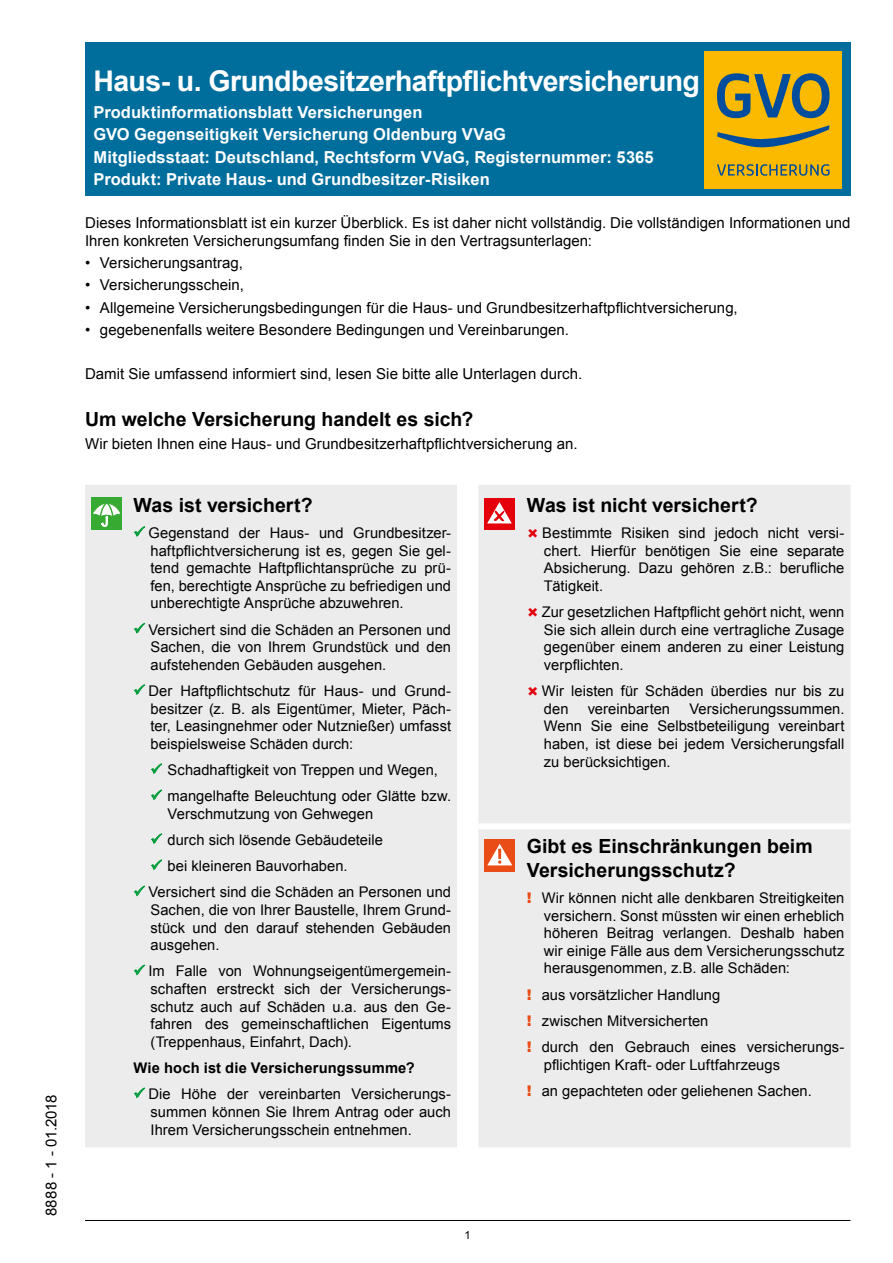
<style>
.page{position:relative;width:893px;height:1263px;background:#fff}
.page>*{position:absolute;margin:0;border:0;box-sizing:border-box;transform-origin:0 0}
.t1{font:700 28.5px "Arial";letter-spacing:-.02em;color:#fff}
.t2{font:700 19.5px/23.4px "Arial";color:#000}
.t3{font:700 16.5px/22.5px "Arial";letter-spacing:.005em;color:#fff}
.t4{font:15px/18px "Arial";letter-spacing:.005em;color:#000}
.t5{font:14.7px/17.7px "Arial";letter-spacing:.005em;color:#000;text-align:justify}
.t6{font:700 14.7px "Arial";letter-spacing:.01em;color:#000}
.t7{font:11.25px "Arial";color:#000}
.s1{color:#009c3b}
.s2{font-weight:900;color:#e94c16}
</style>
<div class="page">
<hr style="left:85px;top:1220px;width:765px;height:1px;background:#000">
<div style="left:85px;top:43px;width:765px;height:153px;background:#006e9d"></div>
<div style="left:705px;top:51px;width:137px;height:137px;background:#fbb900"></div>
<svg style="left:717px;top:125px;width:113px;height:23px"></svg>
<svg style="left:717px;top:73px;width:113px;height:45px"></svg>
<svg style="left:717px;top:164px;width:113px;height:12px"></svg>
<div style="left:85px;top:485px;width:765px;height:662px;background:#ececec"></div>
<div style="left:478px;top:823px;width:43px;height:6px;background:#fff"></div>
<div style="left:521px;top:823px;width:329px;height:6px;background:#fff"></div>
<div style="left:91px;top:498px;width:31px;height:32px;background:#37aa32"></div>
<svg style="left:93px;top:500px;width:28px;height:27px"></svg>
<svg style="left:134px;top:526px;width:11px;height:11px"></svg>
<svg style="left:134px;top:622px;width:11px;height:12px"></svg>
<svg style="left:134px;top:684px;width:11px;height:12px"></svg>
<svg style="left:151px;top:763px;width:11px;height:12px"></svg>
<svg style="left:151px;top:789px;width:11px;height:12px"></svg>
<svg style="left:151px;top:833px;width:11px;height:12px"></svg>
<svg style="left:151px;top:859px;width:11px;height:12px"></svg>
<svg style="left:134px;top:885px;width:11px;height:12px"></svg>
<svg style="left:134px;top:964px;width:11px;height:12px"></svg>
<svg style="left:134px;top:1087px;width:11px;height:12px"></svg>
<div style="left:484px;top:498px;width:31px;height:31px;background:#e3000b"></div>
<svg style="left:487px;top:502px;width:25px;height:21px"></svg>
<div style="left:484px;top:839px;width:31px;height:32px;background:#e94c16"></div>
<svg style="left:487px;top:844px;width:25px;height:21px"></svg>
<svg style="left:529px;top:528px;width:25px;height:11px"></svg>
<svg style="left:529px;top:608px;width:8px;height:8px"></svg>
<svg style="left:529px;top:687px;width:8px;height:8px"></svg>
<p class="t4" style="left:43px;top:1216px;width:123px;rotate:-90deg">8888 - 1 - 01.2018</p>
<h1 class="t1" style="left:94px;top:62px;width:608px">Haus- u. Grundbesitzerhaftpflichtversicherung</h1>
<p class="t3" style="left:94px;top:101px;width:562px">Produktinformationsblatt Versicherungen<br>GVO Gegenseitigkeit Versicherung Oldenburg VVaG<br>Mitgliedsstaat: Deutschland, Rechtsform VVaG, Registernummer: 5365<br>Produkt: Private Haus- und Grundbesitzer-Risiken</p>
<p class="t4" style="left:85px;top:214px;width:767px">Dieses Informationsblatt ist ein kurzer Überblick. Es ist daher nicht vollständig. Die vollständigen Informationen und<br>Ihren konkreten Versicherungsumfang finden Sie in den Vertragsunterlagen:</p>
<p class="t4" style="left:85px;top:254px;width:159px">• Versicherungsantrag,</p>
<p class="t4" style="left:85px;top:276px;width:160px">• Versicherungsschein,</p>
<p class="t4" style="left:85px;top:298px;width:654px">• Allgemeine Versicherungsbedingungen für die Haus- und Grundbesitzerhaftpflichtversicherung,</p>
<p class="t4" style="left:85px;top:321px;width:485px">• gegebenenfalls weitere Besondere Bedingungen und Vereinbarungen.</p>
<p class="t4" style="left:85px;top:365px;width:499px">Damit Sie umfassend informiert sind, lesen Sie bitte alle Unterlagen durch.</p>
<h2 class="t2" style="left:85px;top:408px;width:390px">Um welche Versicherung handelt es sich?</h2>
<p class="t4" style="left:85px;top:435px;width:494px">Wir bieten Ihnen eine Haus- und Grundbesitzerhaftpflichtversicherung an.</p>
<h2 class="t2" style="left:134px;top:494px;width:181px">Was ist versichert?</h2>
<p class="t5" style="left:151px;top:524px;width:302px;text-indent:-17px"><span class="s1">✓</span> Gegenstand der Haus- und Grundbesitzer&shy;haftpflichtversicherung ist es, gegen Sie gel&shy;tend gemachte Haftpflichtansprüche zu prü&shy;fen, berechtigte Ansprüche zu befriedigen und unberechtigte Ansprüche abzuwehren.</p>
<p class="t5" style="left:151px;top:621px;width:302px;text-indent:-17px"><span class="s1">✓</span> Versichert sind die Schäden an Personen und Sachen, die von Ihrem Grundstück und den aufstehenden Gebäuden ausgehen.</p>
<p class="t5" style="left:151px;top:682px;width:302px;text-indent:-17px"><span class="s1">✓</span> Der Haftpflichtschutz für Haus- und Grund&shy;besitzer (z. B. als Eigentümer, Mieter, Päch&shy;ter, Leasingnehmer oder Nutznießer) umfasst beispielsweise Schäden durch:</p>
<p class="t5" style="left:151px;top:761px;width:289px"><span class="s1">✓</span> Schadhaftigkeit von Treppen und Wegen,</p>
<p class="t5" style="left:168px;top:787px;width:285px;text-indent:-17px"><span class="s1">✓</span> mangelhafte Beleuchtung oder Glätte bzw.<br>Verschmutzung von Gehwegen</p>
<p class="t5" style="left:151px;top:831px;width:234px"><span class="s1">✓</span> durch sich lösende Gebäudeteile</p>
<p class="t5" style="left:151px;top:857px;width:198px"><span class="s1">✓</span> bei kleineren Bauvorhaben.</p>
<p class="t5" style="left:151px;top:883px;width:302px;text-indent:-17px"><span class="s1">✓</span> Versichert sind die Schäden an Personen und Sachen, die von Ihrer Baustelle, Ihrem Grund&shy;stück und den darauf stehenden Gebäuden ausgehen.</p>
<p class="t5" style="left:151px;top:962px;width:302px;text-indent:-17px"><span class="s1">✓</span> Im Falle von Wohnungseigentümergemein&shy;schaften erstreckt sich der Versicherungs&shy;schutz auch auf Schäden u.a. aus den Ge&shy;fahren des gemeinschaftlichen Eigentums (Treppenhaus, Einfahrt, Dach).</p>
<p class="t6" style="left:134px;top:1058px;width:283px">Wie hoch ist die Versicherungssumme?</p>
<p class="t5" style="left:151px;top:1085px;width:302px;text-indent:-17px"><span class="s1">✓</span> Die Höhe der vereinbarten Versicherungs&shy;summen können Sie Ihrem Antrag oder auch Ihrem Versicherungsschein entnehmen.</p>
<p class="t7" style="left:465px;top:1227px;width:8px">1</p>
<h2 class="t2" style="left:527px;top:494px;width:232px">Was ist nicht versichert?</h2>
<p class="t5" style="left:542px;top:524px;width:304px">Bestimmte Risiken sind jedoch nicht versi&shy;chert. Hierfür benötigen Sie eine separate Absicherung. Dazu gehören z.B.: berufliche Tätigkeit.</p>
<p class="t5" style="left:542px;top:603px;width:304px">Zur gesetzlichen Haftpflicht gehört nicht, wenn Sie sich allein durch eine vertragliche Zusage gegenüber einem anderen zu einer Leistung verpflichten.</p>
<p class="t5" style="left:542px;top:682px;width:304px">Wir leisten für Schäden überdies nur bis zu den</p>
<p class="t5" style="left:544px;top:700px;width:302px;text-indent:145px">Versicherungssummen.<br>Wenn Sie eine Selbstbeteiligung vereinbart haben, ist diese bei jedem Versicherungsfall zu berücksichtigen.</p>
<p class="t5" style="left:588px;top:700px;width:84px">vereinbarten</p>
<h2 class="t2" style="left:527px;top:835px;width:287px">Gibt es Einschränkungen beim<br>Versicherungsschutz?</h2>
<p class="t5" style="left:544px;top:889px;width:302px;text-indent:-17px"><span class="s2">!</span> Wir können nicht alle denkbaren Streitigkeiten versichern. Sonst müssten wir einen erheblich höheren Beitrag verlangen. Deshalb haben wir einige Fälle aus dem Versicherungsschutz herausgenommen, z.B. alle Schäden:</p>
<p class="t5" style="left:527px;top:981px;width:319px;line-height:26.1px;text-align:left"><span class="s2">!</span> aus vorsätzlicher Handlung<br><span class="s2">!</span> zwischen Mitversicherten<br><span class="s2">!</span> durch den Gebrauch eines versicherungs-</p>
<p class="t5" style="left:527px;top:1051px;width:286px;line-height:26.1px;text-indent:17px">pflichtigen Kraft- oder Luftfahrzeugs<br><span class="s2">!</span> an gepachteten oder geliehenen Sachen.</p>
</div>
